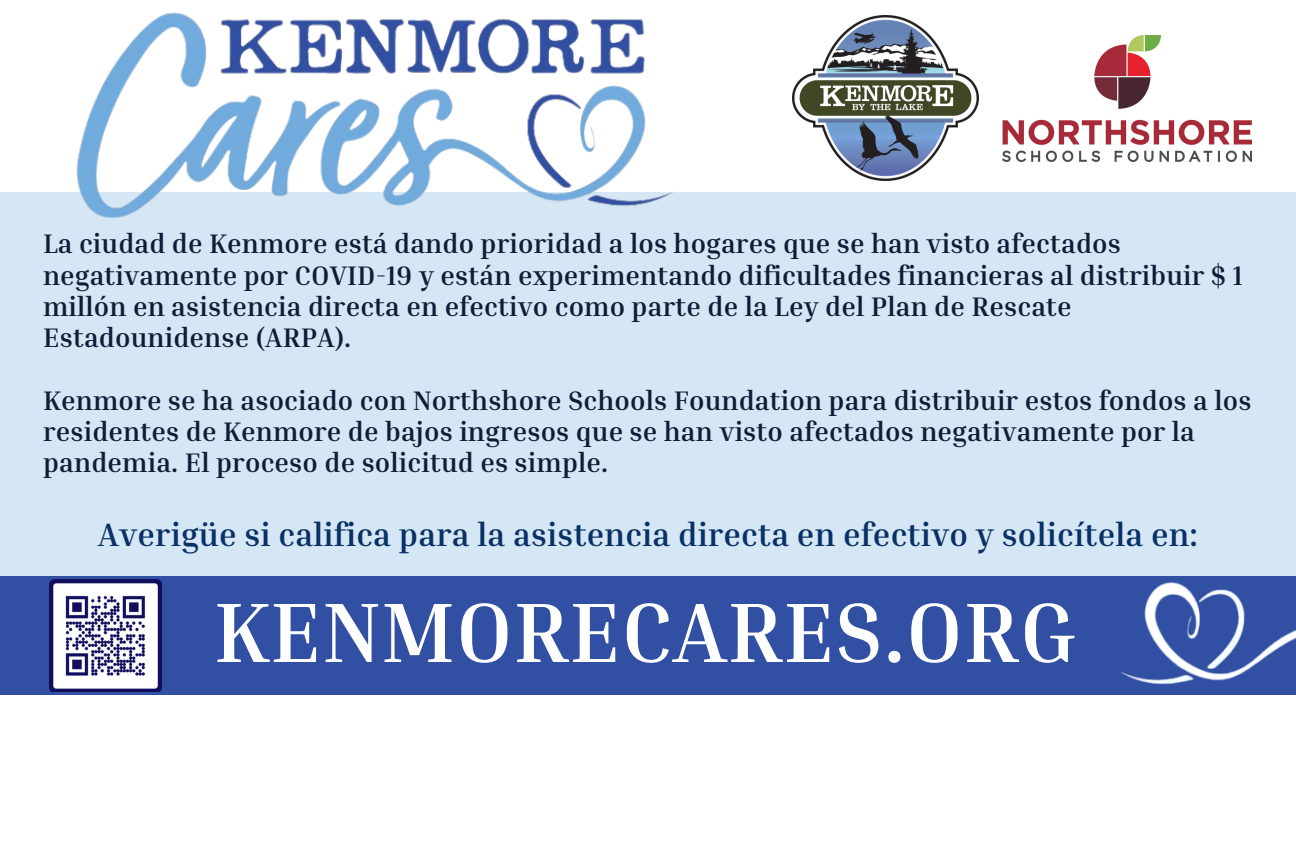
<style>
.page{position:relative;width:1296px;height:864px;background:#fff}
.page>*{position:absolute;margin:0;border:0;box-sizing:border-box;transform-origin:0 0}
.t1{font:700 85.2px "Inria Serif";letter-spacing:.005em;color:#fff}
.t2{font:700 33.2px "Inria Serif";letter-spacing:.005em;color:#093166}
.t3{font:700 27.4px/31.2px "Inria Serif";letter-spacing:.005em;color:#0d1f37}
</style>
<div class="page">
<div style="left:0;top:192px;width:1296px;height:438px;background:#d5e6f5"></div>
<div style="left:0;top:576px;width:1296px;height:119px;background:#3250a3"></div>
<img style="left:49px;top:579px;width:113px;height:113px">
<img style="left:76px;top:12px;width:597px;height:206px">
<img style="left:793px;top:15px;width:186px;height:165px">
<img style="left:1003px;top:35px;width:249px;height:126px">
<img style="left:1121px;top:582px;width:175px;height:103px">
<p class="t3" style="left:43px;top:228px;width:1201px">La ciudad de Kenmore está dando prioridad a los hogares que se han visto afectados negativamente por COVID-19 y están experimentando dificultades financieras al distribuir $ 1 millón en asistencia directa en efectivo como parte de la Ley del Plan de Rescate Estadounidense (ARPA).</p>
<p class="t3" style="left:43px;top:384px;width:1210px">Kenmore se ha asociado con Northshore Schools Foundation para distribuir estos fondos a los residentes de Kenmore de bajos ingresos que se han visto afectados negativamente por la pandemia. El proceso de solicitud es simple.</p>
<p class="t2" style="left:98px;top:513px;width:1102px">Averigüe si califica para la asistencia directa en efectivo y solicítela en:</p>
<p class="t1" style="left:214px;top:579px;width:864px">KENMORECARES.ORG</p>
</div>
